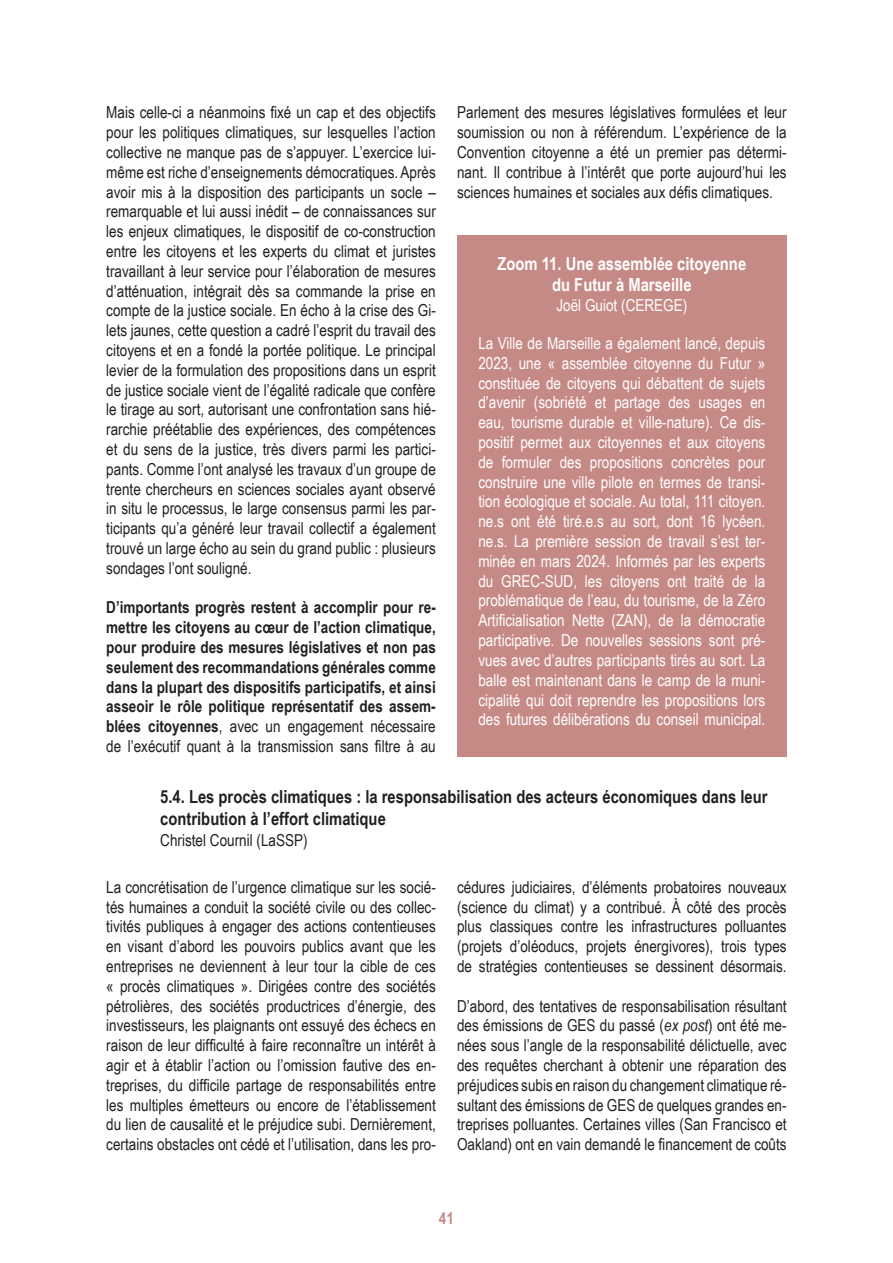
<style>
.page{position:relative;width:893px;height:1263px;background:#fff}
.page>*{position:absolute;margin:0;border:0;box-sizing:border-box;transform-origin:0 0}
.t1{font:700 18px/21.6px "Arial Narrow";color:#231f20}
.t2{font:700 18px/21.6px "Arial Narrow";color:#fff;text-align:center}
.t3{font:16.5px/19.8px "Arial Narrow";color:#231f20;text-align:justify}
.t4{font:16.5px/19.8px "Arial Narrow";color:#fff;text-align:justify}
.t5{font:700 16.5px/19.8px "Arial Narrow";color:#231f20;text-align:justify}
.t6{font:700 16.5px "Arial Narrow";color:#c68a86}
.s1{font-weight:400}
.s2{font-style:italic}
</style>
<div class="page">
<div style="left:457px;top:235px;width:330px;height:522px;background:#c68a86"></div>
<p class="t3" style="left:106px;top:102px;width:331px">Mais celle-ci a néanmoins fixé un cap et des objectifs pour les politiques climatiques, sur lesquelles l’action collective ne manque pas de s’appuyer. L’exercice lui&shy;même est riche d’enseignements démocratiques. Après avoir mis à la disposition des participants un socle – remarquable et lui aussi inédit – de connaissances sur les enjeux climatiques, le dispositif de co-construction entre les citoyens et les experts du climat et juristes travaillant à leur service pour l’élaboration de mesures d’atténuation, intégrait dès sa commande la prise en compte de la justice sociale. En écho à la crise des Gi&shy;lets jaunes, cette question a cadré l’esprit du travail des citoyens et en a fondé la portée politique. Le principal levier de la formulation des propositions dans un esprit de justice sociale vient de l’égalité radicale que confère le tirage au sort, autorisant une confrontation sans hié&shy;rarchie préétablie des expériences, des compétences et du sens de la justice, très divers parmi les partici&shy;pants. Comme l’ont analysé les travaux d’un groupe de trente chercheurs en sciences sociales ayant observé in situ le processus, le large consensus parmi les par&shy;ticipants qu’a généré leur travail collectif a également trouvé un large écho au sein du grand public : plusieurs sondages l’ont souligné.</p>
<p class="t5" style="left:106px;top:597px;width:331px">D’importants progrès restent à accomplir pour re&shy;mettre les citoyens au cœur de l’action climatique, pour produire des mesures législatives et non pas seulement des recommandations générales comme dans la plupart des dispositifs participatifs, et ainsi asseoir le rôle politique représentatif des assem&shy;blées citoyennes<span class="s1">, avec un engagement nécessaire de l’exécutif quant à la transmission sans filtre à au</span></p>
<p class="t3" style="left:457px;top:102px;width:331px">Parlement des mesures législatives formulées et leur soumission ou non à référendum. L’expérience de la Convention citoyenne a été un premier pas détermi&shy;nant. Il contribue à l’intérêt que porte aujourd’hui les sciences humaines et sociales aux défis climatiques.</p>
<p class="t2" style="left:498px;top:252px;width:250px">Zoom 11. Une assemblée citoyenne du Futur à Marseille</p>
<p class="t4" style="left:556px;top:295px;width:132px">Joël Guiot (CEREGE)</p>
<p class="t4" style="left:478px;top:333px;width:289px">La Ville de Marseille a également lancé, depuis 2023, une « assemblée citoyenne du Futur » constituée de citoyens qui débattent de sujets d’avenir (sobriété et partage des usages en eau, tourisme durable et ville-nature). Ce dis&shy;positif permet aux citoyennes et aux citoyens de formuler des propositions concrètes pour construire une ville pilote en termes de transi&shy;tion écologique et sociale. Au total, 111 citoyen. ne.s ont été tiré.e.s au sort, dont 16 lycéen. ne.s. La première session de travail s’est ter&shy;minée en mars 2024. Informés par les experts du GREC-SUD, les citoyens ont traité de la problématique de l’eau, du tourisme, de la Zéro Artificialisation Nette (ZAN), de la démocratie participative. De nouvelles sessions sont pré&shy;vues avec d’autres participants tirés au sort. La balle est maintenant dans le camp de la muni&shy;cipalité qui doit reprendre les propositions lors des futures délibérations du conseil municipal.</p>
<p class="t1" style="left:160px;top:785px;width:609px">5.4. Les procès climatiques : la responsabilisation des acteurs économiques dans leur contribution à l’effort climatique</p>
<p class="t3" style="left:160px;top:830px;width:149px">Christel Cournil (LaSSP)</p>
<p class="t3" style="left:106px;top:876px;width:331px">La concrétisation de l’urgence climatique sur les socié&shy;tés humaines a conduit la société civile ou des collec&shy;tivités publiques à engager des actions contentieuses en visant d’abord les pouvoirs publics avant que les entreprises ne deviennent à leur tour la cible de ces « procès climatiques ». Dirigées contre des sociétés pétrolières, des sociétés productrices d’énergie, des investisseurs, les plaignants ont essuyé des échecs en raison de leur difficulté à faire reconnaître un intérêt à agir et à établir l’action ou l’omission fautive des en&shy;treprises, du difficile partage de responsabilités entre les multiples émetteurs ou encore de l’établissement du lien de causalité et le préjudice subi. Dernièrement, certains obstacles ont cédé et l’utilisation, dans les pro-</p>
<p class="t3" style="left:457px;top:876px;width:331px">cédures judiciaires, d’éléments probatoires nouveaux (science du climat) y a contribué. À côté des procès plus classiques contre les infrastructures polluantes (projets d’oléoducs, projets énergivores), trois types de stratégies contentieuses se dessinent désormais.</p>
<p class="t3" style="left:457px;top:995px;width:331px">D’abord, des tentatives de responsabilisation résultant des émissions de GES du passé (<span class="s2">ex post</span>) ont été me&shy;nées sous l’angle de la responsabilité délictuelle, avec des requêtes cherchant à obtenir une réparation des préjudices subis en raison du changement climatique ré&shy;sultant des émissions de GES de quelques grandes en&shy;treprises polluantes. Certaines villes (San Francisco et Oakland) ont en vain demandé le financement de coûts</p>
<p class="t6" style="left:439px;top:1205px;width:17px">41</p>
</div>
